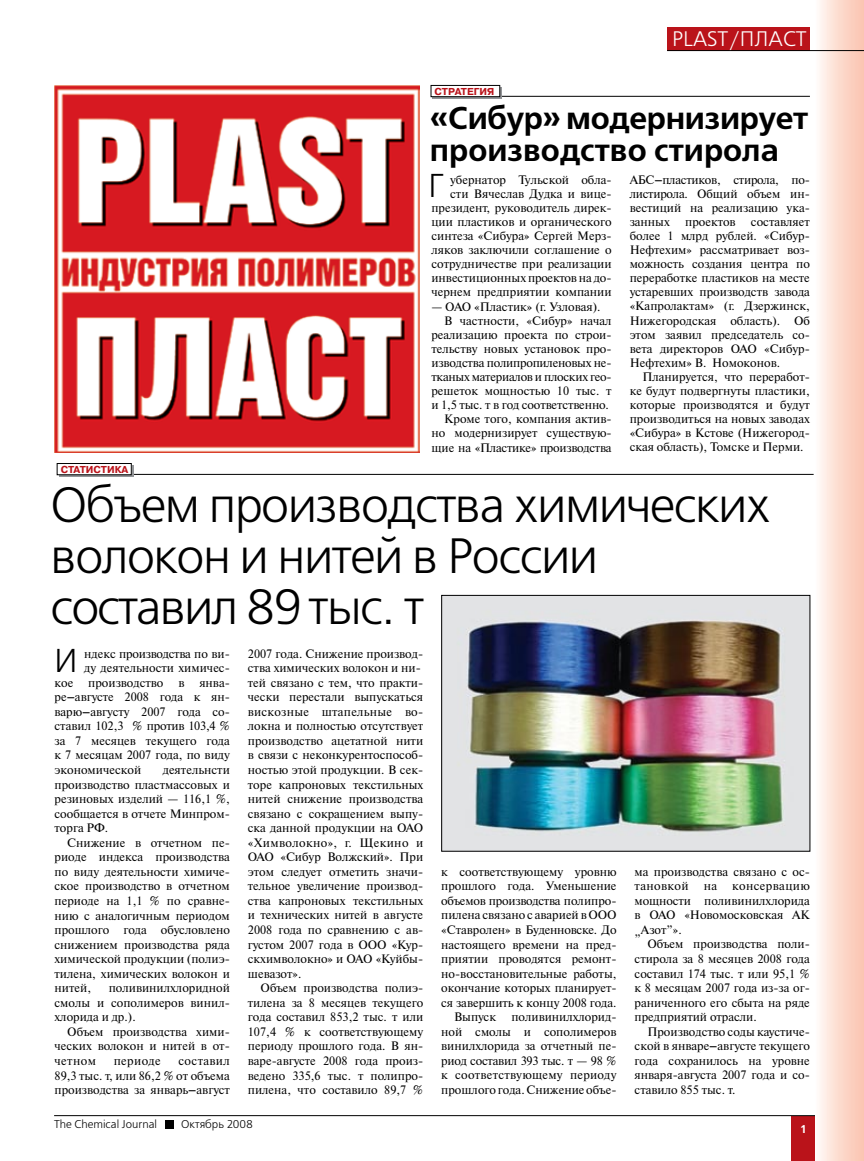
<style>
.page{position:relative;width:864px;height:1161px;background:#fff}
.page>*{position:absolute;margin:0;border:0;box-sizing:border-box;transform-origin:0 0}
.t1{font:49.5px/51px "Free Set C";letter-spacing:-.03em;color:#000}
.t2{font:33px "Free Set C";color:#000}
.t3{font:700 31.5px/31.5px "Free Set C";color:#000}
.t4{font:21px "Free Set C";color:#fff}
.t5{font:12.15px/14.5px "Newton C";color:#000;text-align:justify}
.t6{font:12.15px "Newton C";letter-spacing:-.02em;color:#000}
.t7{font:12.15px "Newton C";letter-spacing:.03em;color:#000}
.t8{font:11.25px "Free Set C";color:#000}
.t9{font:700 11.25px "Free Set C";color:#fff}
.t10{font:700 10.05px "Pragmatica C";color:#ba131a}
.s1{font-family:"Pragmatica C";font-weight:700}
</style>
<div class="page">
<div style="left:791px;top:1116px;width:23px;height:45px;background:#ba131a"></div>
<hr style="left:54px;top:1115px;width:809px;height:1px;background:#000">
<div style="left:165px;top:1120px;width:8px;height:8px;background:#000"></div>
<img style="left:815px;top:0;width:48px;height:1161px">
<div style="left:666px;top:27px;width:143px;height:24px;background:#ba131a"></div>
<hr style="left:666px;top:50px;width:197px;height:1px;background:#000">
<hr style="left:58px;top:474px;width:755px;height:1px;background:#000">
<svg style="left:59px;top:465px;width:74px;height:11px"></svg>
<div style="left:57px;top:463px;width:74px;height:12px;background:#fff"></div>
<div style="left:57px;top:463px;width:75px;height:12px;border:1px solid #000"></div>
<img style="left:443px;top:597px;width:365px;height:252px">
<div style="left:441px;top:595px;width:369px;height:256px;border:1px solid #000"></div>
<hr style="left:431px;top:96px;width:378px;height:1px;background:#000">
<svg style="left:432px;top:87px;width:69px;height:11px"></svg>
<div style="left:431px;top:85px;width:68px;height:12px;background:#fff"></div>
<div style="left:430px;top:85px;width:70px;height:12px;border:1px solid #000"></div>
<img style="left:54px;top:85px;width:365px;height:367px">
<p class="t10" style="left:434px;top:86px;width:61px">СТРАТЕГИЯ</p>
<h3 class="t4" style="left:671px;top:28px;width:136px">PLAST/ПЛАСТ</h3>
<h3 class="t3" style="left:430px;top:103px;width:380px">«Сибур» модернизирует производство стирола</h3>
<p class="t10" style="left:61px;top:464px;width:69px">СТАТИСТИКА</p>
<h2 class="t2" style="left:428px;top:168px;width:17px">Г</h2>
<p class="t5" style="left:431px;top:172px;width:182px;line-height:14.1px;text-align:right">убернатор Тульской обла&shy;сти Вячеслав Дудка и вице&shy;президент, руководитель дирек&shy;ции пластиков и органического синтеза «Сибура» Сергей Мерз&shy;ляков заключили соглашение о сотрудничестве при реализации инвестиционных проектов на до&shy;чернем предприятии компании</p>
<p class="t5" style="left:431px;top:299px;width:171px">— ОАО «Пластик» (г. Узловая).</p>
<p class="t5" style="left:444px;top:313px;width:169px">В частности, «Сибур» начал</p>
<p class="t5" style="left:431px;top:327px;width:182px">реализацию проекта по строи-</p>
<p class="t5" style="left:431px;top:341px;width:182px">тельству новых установок про-</p>
<p class="t6" style="left:431px;top:356px;width:182px">изводства полипропиленовых не-</p>
<p class="t6" style="left:431px;top:370px;width:182px">тканых материалов и плоских гео-</p>
<p class="t5" style="left:431px;top:384px;width:182px">решеток мощностью 10 тыс. т</p>
<p class="t5" style="left:431px;top:398px;width:179px">и 1,5 тыс. т в год соответственно.</p>
<p class="t5" style="left:444px;top:412px;width:169px">Кроме того, компания актив-</p>
<p class="t5" style="left:431px;top:426px;width:182px">но модернизирует существую-</p>
<p class="t6" style="left:431px;top:441px;width:182px">щие на «Пластике» производства</p>
<p class="t5" style="left:629px;top:172px;width:182px;line-height:14.1px">АБС<span class="s1">–</span>пластиков, стирола, по&shy;листирола. Общий объем ин&shy;вестиций на реализацию ука&shy;занных</p>
<p class="t5" style="left:684px;top:214px;width:52px">проектов</p>
<p class="t5" style="left:629px;top:215px;width:182px;line-height:14.1px;text-indent:121px">составляет более 1 млрд рублей. «Сибур-Нефтехим» рассматривает воз&shy;можность создания центра по переработке пластиков на месте устаревших производств завода «Капролактам» (г. Дзержинск, Нижегородская область). Об этом заявил председатель со&shy;вета директоров ОАО «Сибур-Нефтехим» В. Номоконов.</p>
<p class="t5" style="left:629px;top:370px;width:182px;line-height:14.1px;text-indent:13px">Планируется, что переработ&shy;ке будут подвергнуты пластики, которые производятся и будут производиться на новых заводах «Сибура» в Кстове (Нижегород&shy;ская область), Томске и Перми.</p>
<h1 class="t1" style="left:51px;top:482px;width:721px">Объем производства химических волокон и нитей в России составил 89 тыс. т</h1>
<h2 class="t2" style="left:54px;top:643px;width:25px">И</h2>
<p class="t6" style="left:84px;top:647px;width:147px">ндекс производства по ви-</p>
<p class="t5" style="left:84px;top:661px;width:147px">ду деятельности химичес-</p>
<p class="t5" style="left:55px;top:675px;width:177px">кое производство в янва-</p>
<p class="t5" style="left:55px;top:690px;width:177px">ре<span class="s1">–</span>августе 2008 года к ян-</p>
<p class="t5" style="left:55px;top:704px;width:177px">варю<span class="s1">–</span>августу 2007 года со-</p>
<p class="t5" style="left:55px;top:719px;width:177px">ставил 102,3 % против 103,4 %</p>
<p class="t5" style="left:55px;top:733px;width:177px">за 7 месяцев текущего года</p>
<p class="t5" style="left:55px;top:748px;width:177px">к 7 месяцам 2007 года, по виду</p>
<p class="t5" style="left:55px;top:762px;width:88px">экономической</p>
<p class="t5" style="left:55px;top:762px;width:177px;text-indent:108px">деятельнсти производство пластмассовых и резиновых изделий — 116,1 %, сообщается в отчете Минпром&shy;торга РФ.</p>
<p class="t5" style="left:55px;top:835px;width:177px;text-indent:13px">Снижение в отчетном пе&shy;риоде индекса производства по виду деятельности химиче&shy;ское производство в отчетном периоде на 1,1 % по сравне&shy;нию с аналогичным периодом прошлого года обусловлено снижением производства ряда химической продукции (полиэ&shy;тилена, химических волокон и нитей,</p>
<p class="t5" style="left:55px;top:981px;width:177px;text-indent:54px">поливинилхлоридной смолы и сополимеров винил&shy;хлорида и др.).</p>
<p class="t5" style="left:55px;top:1024px;width:177px;text-indent:13px">Объем производства хими&shy;ческих волокон и нитей в от&shy;четном</p>
<p class="t7" style="left:114px;top:1054px;width:49px">периоде</p>
<p class="t5" style="left:55px;top:1053px;width:177px;text-indent:124px">составил 89,3 тыс. т, или 86,2 % от объема производства за январь<span class="s1">–</span>август</p>
<p class="t5" style="left:248px;top:646px;width:177px;text-align:left">2007 года. Снижение производ&shy;ства химических волокон и ни&shy;тей связано с тем, что практи&shy;чески перестали выпускаться вискозные штапельные во&shy;локна и полностью отсутствует производство ацетатной нити в связи с неконкурентоспособ&shy;ностью этой продукции. В сек&shy;торе капроновых текстильных нитей снижение производства связано с сокращением выпу&shy;ска данной продукции на ОАО «Химволокно», г. Щекино и<br>ОАО «Сибур Волжский». При этом следует отметить значи&shy;тельное увеличение производ&shy;ства капроновых текстильных и технических нитей в августе<br>2008 года по сравнению с ав&shy;густом 2007 года в ООО «Кур&shy;скхимволокно» и ОАО «Куйбы&shy;шевазот».</p>
<p class="t5" style="left:248px;top:981px;width:177px;text-indent:13px">Объем производства полиэ&shy;тилена за 8 месяцев текущего года составил 853,2 тыс. т или 107,4 % к соответствующему периоду прошлого года. В ян&shy;варе-августе 2008 года произ&shy;ведено 335,6 тыс. т полипро&shy;пилена, что составило 89,7 %</p>
<p class="t5" style="left:441px;top:864px;width:177px">к соответствующему уровню</p>
<p class="t5" style="left:441px;top:879px;width:177px">прошлого года. Уменьшение</p>
<p class="t6" style="left:441px;top:894px;width:177px">объемов производства полипро-</p>
<p class="t5" style="left:441px;top:908px;width:177px">пилена связано с аварией в ООО</p>
<p class="t6" style="left:441px;top:923px;width:177px">«Ставролен» в Буденновске. До</p>
<p class="t5" style="left:441px;top:937px;width:177px">настоящего времени на пред-</p>
<p class="t5" style="left:441px;top:951px;width:177px">приятии проводятся ремонт-</p>
<p class="t5" style="left:441px;top:966px;width:177px">но-восстановительные работы,</p>
<p class="t5" style="left:441px;top:981px;width:177px">окончание которых планирует-</p>
<p class="t5" style="left:441px;top:995px;width:177px">ся завершить к концу 2008 года.</p>
<p class="t5" style="left:454px;top:1010px;width:43px">Выпуск</p>
<p class="t5" style="left:441px;top:1010px;width:177px;text-indent:70px">поливинилхлорид&shy;ной смолы и сополимеров винилхлорида за отчетный пе&shy;риод составил 393 тыс. т — 98 % к соответствующему периоду прошлого года. Снижение объе-</p>
<p class="t5" style="left:634px;top:864px;width:177px">ма производства связано с ос&shy;тановкой на консервацию мощности поливинилхлорида в ОАО «Новомосковская АК</p>
<p class="t5" style="left:634px;top:931px;width:8px">”</p>
<p class="t5" style="left:640px;top:922px;width:42px">Азот”».</p>
<p class="t5" style="left:647px;top:937px;width:164px">Объем производства поли-</p>
<p class="t5" style="left:634px;top:951px;width:177px">стирола за 8 месяцев 2008 года</p>
<p class="t5" style="left:634px;top:966px;width:177px">составил 174 тыс. т или 95,1 %</p>
<p class="t5" style="left:634px;top:981px;width:177px">к 8 месяцам 2007 года из-за ог-</p>
<p class="t5" style="left:634px;top:995px;width:177px">раниченного его сбыта на ряде</p>
<p class="t5" style="left:634px;top:1010px;width:124px">предприятий отрасли.</p>
<p class="t5" style="left:647px;top:1024px;width:164px">Производство соды каустиче-</p>
<p class="t5" style="left:634px;top:1039px;width:177px">ской в январе<span class="s1">–</span>августе текущего</p>
<p class="t5" style="left:634px;top:1053px;width:177px">года сохранилось на уровне</p>
<p class="t5" style="left:634px;top:1068px;width:177px">января-августа 2007 года и со-</p>
<p class="t5" style="left:634px;top:1082px;width:102px">ставило 855 тыс. т.</p>
<p class="t8" style="left:54px;top:1118px;width:104px">The Chemical Journal</p>
<p class="t8" style="left:181px;top:1118px;width:73px">Октябрь 2008</p>
<p class="t9" style="left:800px;top:1122px;width:6px">1</p>
</div>
